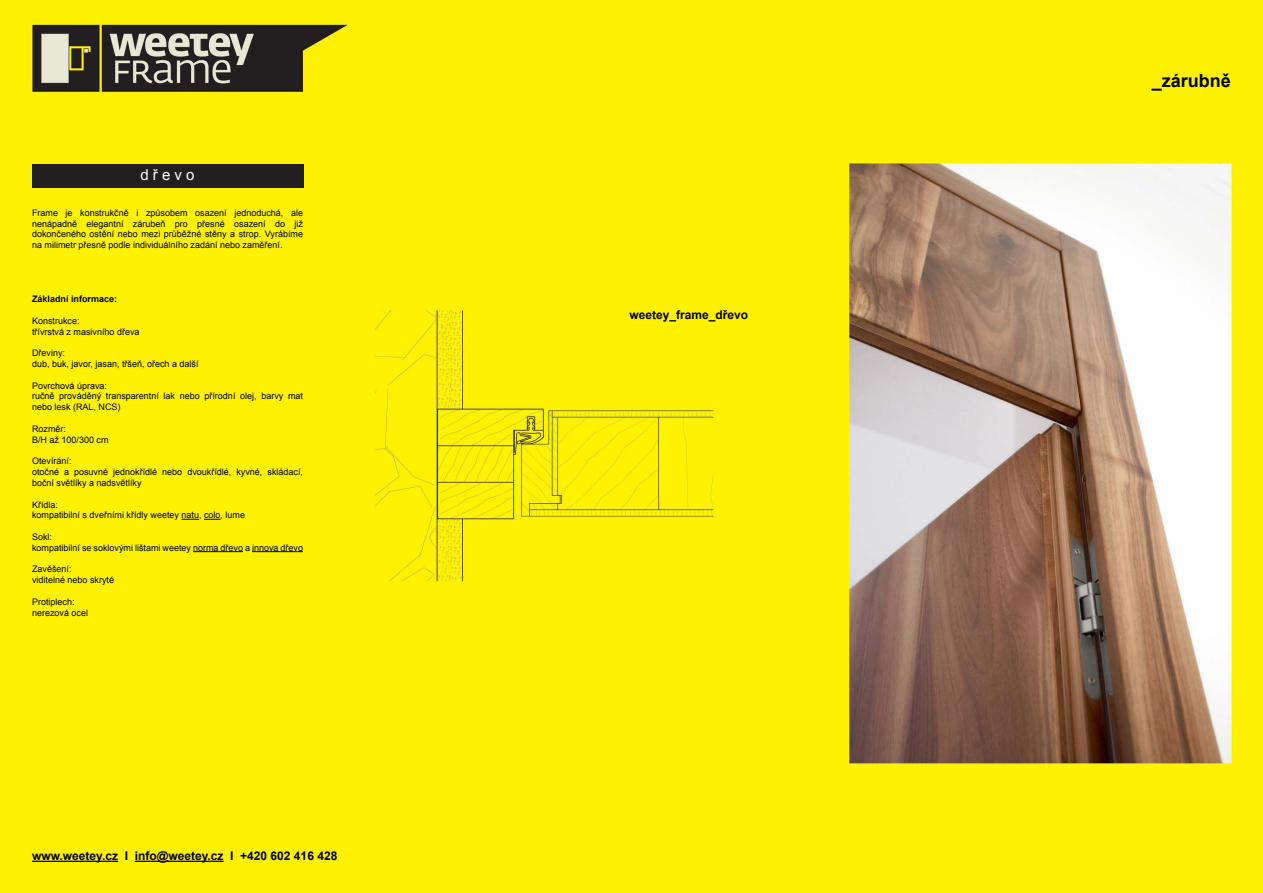
<style>
.page{position:relative;width:1263px;height:893px;background:#fff}
.page>*{position:absolute;margin:0;border:0;box-sizing:border-box;transform-origin:0 0}
.t1{font:700 18px "Arial";color:#000}
.t2{font:15px "Arial";color:#fff}
.t3{font:700 12px "Arial";color:#000}
.t4{font:9px/10.8px "Arial";color:#000}
.t5{font:700 9px "Arial";color:#000}
</style>
<div class="page">
<img style="left:0;top:0;width:1263px;height:893px">
<div style="left:32px;top:164px;width:272px;height:24px;background:#231f20"></div>
<svg style="left:182px;top:519px;width:39px;height:1px"></svg>
<hr style="left:193px;top:551px;width:50px;height:1px;background:#000">
<hr style="left:252px;top:551px;width:51px;height:1px;background:#000">
<hr style="left:32px;top:861px;width:86px;height:1px;background:#000">
<hr style="left:135px;top:861px;width:89px;height:1px;background:#000">
<div style="left:1189px;top:802px;width:49px;height:73px;background:#fff200"></div>
<h2 class="t2" style="left:140px;top:165px;width:56px">d ř e v o</h2>
<p class="t4" style="left:32px;top:207px;width:272px;text-align:justify">Frame je konstrukčně i způsobem osazení jednoduchá, ale nenápadně elegantní zárubeň pro přesné osazení do již dokončeného ostění nebo mezi průběžné stěny a strop. Vyrábíme na milimetr přesně podle individuálního zadání nebo zaměření.</p>
<p class="t5" style="left:32px;top:293px;width:87px">Základní informace:</p>
<p class="t4" style="left:32px;top:315px;width:109px">Konstrukce:<br>třívrstvá z masivního dřeva</p>
<p class="t4" style="left:32px;top:348px;width:168px">Dřeviny:<br>dub, buk, javor, jasan, třšeň, ořech a další</p>
<p class="t4" style="left:32px;top:380px;width:272px">Povrchová úprava:<br>ručně prováděný transparentní lak nebo přírodní olej, barvy mat nebo lesk (RAL, NCS)</p>
<p class="t4" style="left:32px;top:423px;width:78px">Rozměr:<br>B/H až 100/300 cm</p>
<p class="t4" style="left:32px;top:456px;width:272px">Otevírání:<br>otočné a posuvné jednokřídlé nebo dvoukřídlé, kyvné, skládací, boční světlíky a nadsvětlíky</p>
<p class="t4" style="left:32px;top:499px;width:215px">Křídla:<br>kompatibilní s dveřními křídly weetey natu, colo, lume</p>
<p class="t4" style="left:32px;top:531px;width:272px">Sokl:<br>kompatibilní se soklovými lištami weetey norma dřevo a innova dřevo</p>
<p class="t4" style="left:32px;top:564px;width:84px">Zavěšení:<br>viditelné nebo skryté</p>
<p class="t4" style="left:32px;top:596px;width:58px">Protiplech: nerezová ocel</p>
<h3 class="t3" style="left:32px;top:848px;width:307px">www.weetey.cz I info@weetey.cz I +420 602 416 428</h3>
<h3 class="t3" style="left:629px;top:307px;width:120px">weetey_frame_dřevo</h3>
<h1 class="t1" style="left:1152px;top:69px;width:81px">_zárubně</h1>
</div>
